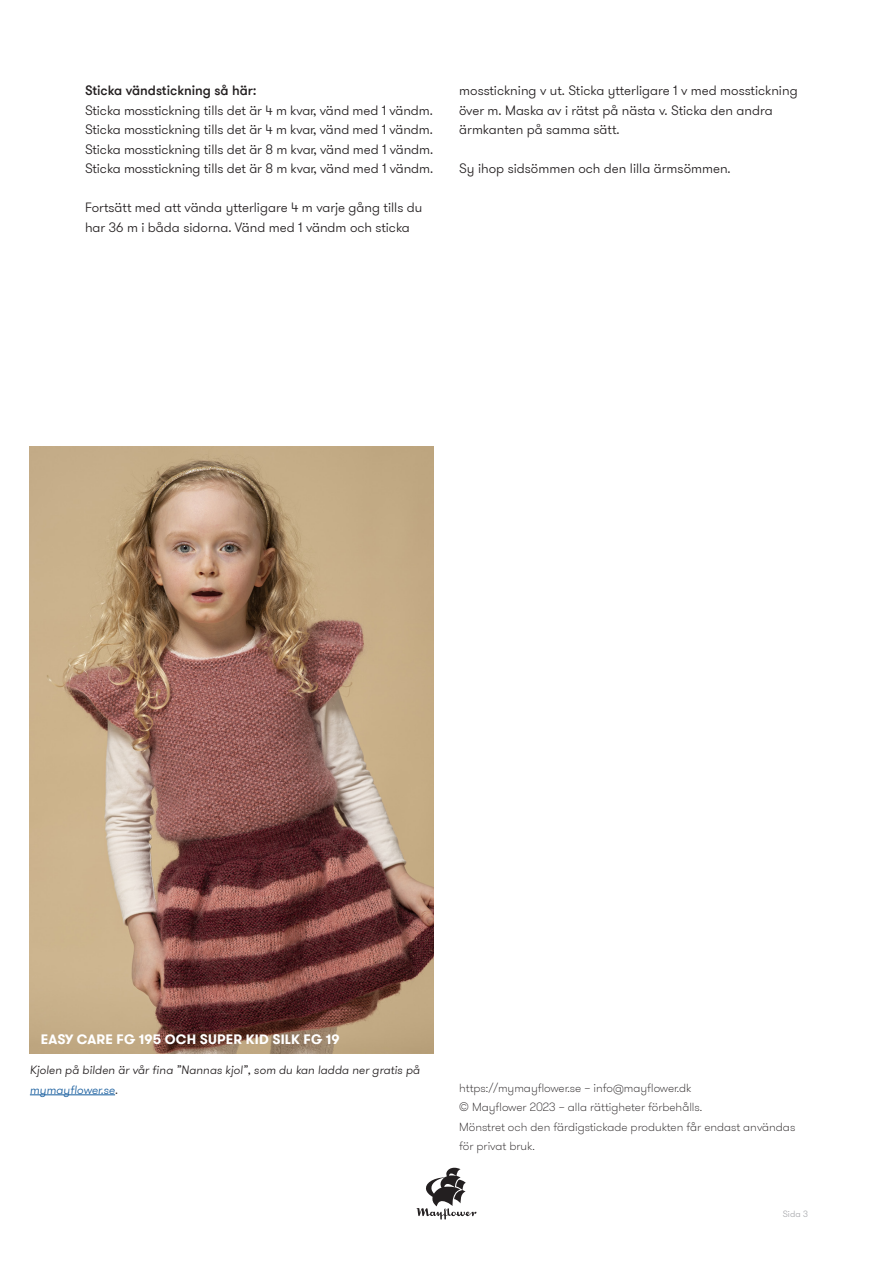
<style>
.page{position:relative;width:893px;height:1263px;background:#fff}
.page>*{position:absolute;margin:0;border:0;box-sizing:border-box;transform-origin:0 0}
.t1{font:300 13.5px/19.5px "GT Walsheim Pro";letter-spacing:-.005em;color:#231f20}
.t2{font:700 13.5px "GT Walsheim Pro";letter-spacing:.015em;color:#fff}
.t3{font:500 13.5px "GT Walsheim Pro";color:#231f20}
.t4{font:100 12px/19.5px "GT Walsheim Pro";color:#231f20}
.t5{font:italic 300 12px/19.5px "GT Walsheim Pro";color:#231f20}
.t6{font:300 9px "GT Walsheim Pro";color:#a8a9ad}
.s1{color:#175d9e}
</style>
<div class="page">
<svg style="left:417px;top:1168px;width:59px;height:51px"></svg>
<img style="left:30px;top:446px;width:404px;height:607px">
<hr style="left:30px;top:1094px;width:85px;height:1px;background:#175d9e">
<p class="t3" style="left:85px;top:82px;width:173px">Sticka vändstickning så här:</p>
<p class="t1" style="left:85px;top:101px;width:349px">Sticka mosstickning tills det är 4 m kvar, vänd med 1 vändm.</p>
<p class="t1" style="left:85px;top:120px;width:349px">Sticka mosstickning tills det är 4 m kvar, vänd med 1 vändm.</p>
<p class="t1" style="left:85px;top:140px;width:350px">Sticka mosstickning tills det är 8 m kvar, vänd med 1 vändm.</p>
<p class="t1" style="left:85px;top:159px;width:350px">Sticka mosstickning tills det är 8 m kvar, vänd med 1 vändm.</p>
<p class="t1" style="left:85px;top:198px;width:339px">Fortsätt med att vända ytterligare 4 m varje gång tills du har 36 m i båda sidorna. Vänd med 1 vändm och sticka</p>
<p class="t1" style="left:459px;top:81px;width:340px">mosstickning v ut. Sticka ytterligare 1 v med mosstickning över m. Maska av i rätst på nästa v. Sticka den andra ärmkanten på samma sätt.</p>
<p class="t1" style="left:459px;top:159px;width:273px">Sy ihop sidsömmen och den lilla ärmsömmen.</p>
<p class="t2" style="left:41px;top:1030px;width:300px">EASY CARE FG 195 OCH SUPER KID SILK FG 19</p>
<p class="t5" style="left:30px;top:1061px;width:392px">Kjolen på bilden är vår fina ”Nannas kjol”, som du kan ladda ner gratis på <span class="s1">mymayflower.se</span>.</p>
<p class="t4" style="left:459px;top:1078px;width:234px">https://mymayflower.se – info@mayflower.dk</p>
<p class="t4" style="left:459px;top:1098px;width:245px">© Mayflower 2023 – alla rättigheter förbehålls.</p>
<p class="t4" style="left:459px;top:1117px;width:338px">Mönstret och den färdigstickade produkten får endast användas för privat bruk.</p>
<p class="t6" style="left:783px;top:1208px;width:27px">Sida 3</p>
</div>
